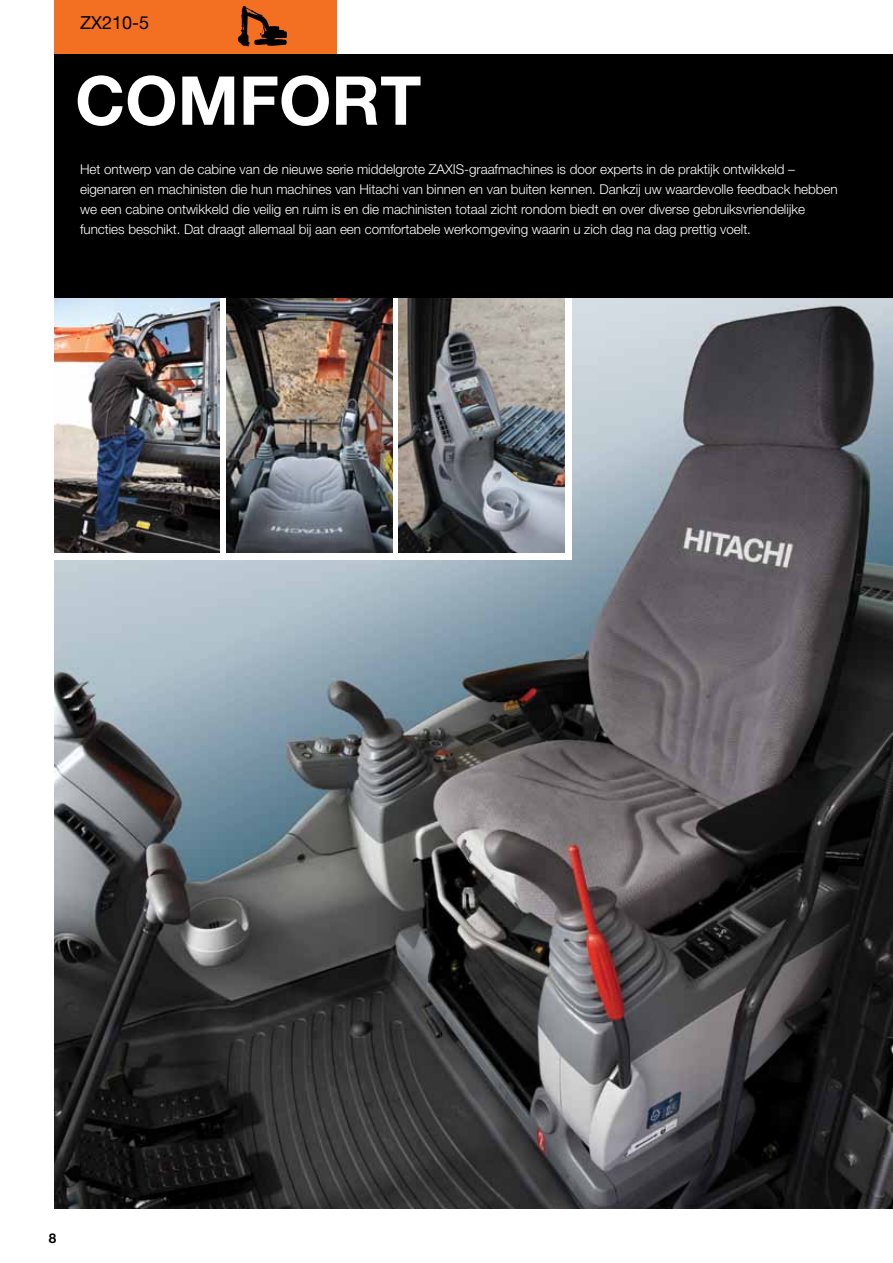
<style>
.page{position:relative;width:893px;height:1263px;background:#fff}
.page>*{position:absolute;margin:0;border:0;box-sizing:border-box;transform-origin:0 0}
.t1{font:700 67.5px "Helvetica Neue LT Pro";color:#fff}
.t2{font:18px "Helvetica Neue LT Pro";color:#000}
.t3{font:300 13.5px/19.8px "Helvetica Neue LT Pro";letter-spacing:-.005em;color:#fff}
.t4{font:700 13.5px "Helvetica Neue LT Pro";color:#000}
</style>
<div class="page">
<div style="left:54px;top:0;width:282px;height:54px;background:#f36f21"></div>
<svg style="left:238px;top:6px;width:49px;height:40px"></svg>
<img style="left:54px;top:298px;width:839px;height:911px">
<div style="left:53px;top:298px;width:518px;height:261px;background:#fff"></div>
<img style="left:54px;top:298px;width:166px;height:255px">
<img style="left:226px;top:298px;width:166px;height:255px">
<img style="left:399px;top:298px;width:166px;height:255px">
<div style="left:54px;top:54px;width:839px;height:244px;background:#000"></div>
<h2 class="t2" style="left:80px;top:12px;width:71px">ZX210-5</h2>
<h1 class="t1" style="left:75px;top:59px;width:348px">COMFORT</h1>
<p class="t3" style="left:80px;top:159px;width:759px">Het ontwerp van de cabine van de nieuwe serie middelgrote ZAXIS-graafmachines is door experts in de praktijk ontwikkeld – eigenaren en machinisten die hun machines van Hitachi van binnen en van buiten kennen. Dankzij uw waardevolle feedback hebben we een cabine ontwikkeld die veilig en ruim is en die machinisten totaal zicht rondom biedt en over diverse gebruiksvriendelijke functies beschikt. Dat draagt allemaal bij aan een comfortabele werkomgeving waarin u zich dag na dag prettig voelt.</p>
<p class="t4" style="left:49px;top:1230px;width:9px">8</p>
</div>
